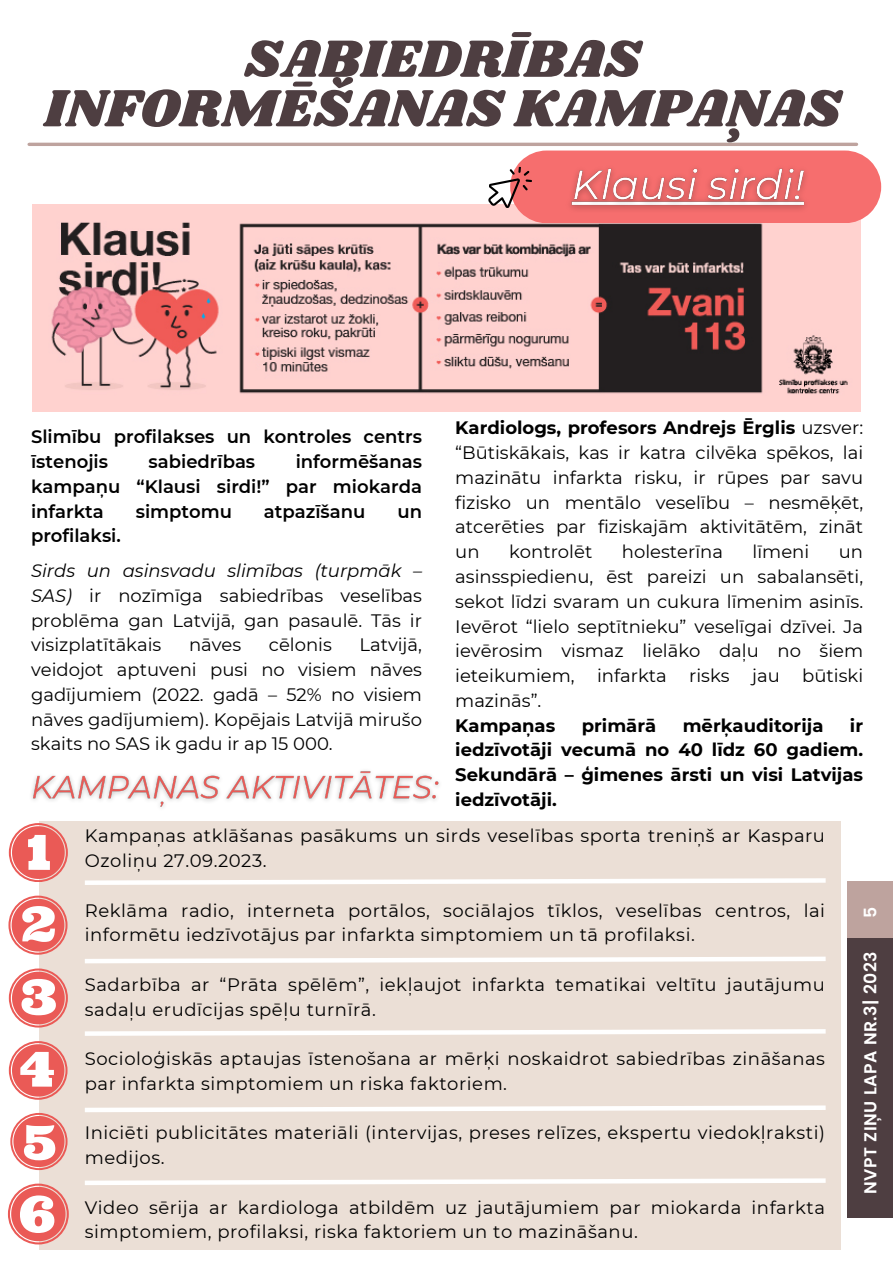
<style>
.page{position:relative;width:893px;height:1264px;background:#fff}
.page>*{position:absolute;margin:0;border:0;box-sizing:border-box;transform-origin:0 0}
.t1{font:54.3px/49.5px "Shrikhand";color:#4e3e41;text-align:center}
.t2{font:18px/24.8px "Montserrat";letter-spacing:.03em;color:#000}
.t3{font:600 18px/24.8px "Montserrat";color:#000}
.t4{font:700 18px/24.8px "Montserrat";color:#000;text-align:justify}
.t5{font:18px "Montserrat";color:#000}
.t6{font:600 17.25px "Poppins";letter-spacing:.03em;color:#fff}
.s1{font-style:italic}
.s2{font-weight:700}
</style>
<div class="page">
<hr style="left:29px;top:143px;width:827px;height:3px;background:#bea39e">
<img style="left:33px;top:204px;width:827px;height:207px">
<div style="left:39px;top:821px;width:801px;height:428px;background:#ebdfd6"></div>
<div style="left:847px;top:932px;width:45px;height:285px;background:#4e3e41"></div>
<div style="left:847px;top:881px;width:45px;height:56px;background:#bea39e"></div>
<svg style="left:85px;top:878px;width:741px;height:7px"></svg>
<svg style="left:85px;top:956px;width:741px;height:8px"></svg>
<svg style="left:85px;top:1029px;width:741px;height:7px"></svg>
<svg style="left:85px;top:1178px;width:741px;height:7px"></svg>
<svg style="left:85px;top:1105px;width:741px;height:7px"></svg>
<svg style="left:9px;top:823px;width:58px;height:58px"></svg>
<svg style="left:8px;top:895px;width:59px;height:59px"></svg>
<svg style="left:9px;top:968px;width:58px;height:59px"></svg>
<svg style="left:9px;top:1041px;width:58px;height:58px"></svg>
<svg style="left:10px;top:1113px;width:57px;height:57px"></svg>
<svg style="left:8px;top:1183px;width:61px;height:61px"></svg>
<img style="left:31px;top:771px;width:408px;height:36px">
<svg style="left:486px;top:150px;width:395px;height:73px;background:#ef8282"></svg>
<p class="t1" style="left:44px;top:36px;width:798px">SABIEDRĪBAS<br>INFORMĒŠANAS KAMPAŅAS</p>
<p class="t3" style="left:31px;top:424px;width:392px">Slimību profilakses un kontroles centrs īstenojis</p>
<p class="t3" style="left:31px;top:449px;width:392px;text-align:justify;text-indent:265px">informēšanas kampaņu “Klausi sirdi!” par miokarda infarkta</p>
<p class="t3" style="left:149px;top:449px;width:108px">sabiedrības</p>
<p class="t3" style="left:136px;top:499px;width:98px">simptomu</p>
<p class="t3" style="left:264px;top:499px;width:103px">atpazīšanu</p>
<p class="t3" style="left:397px;top:499px;width:26px">un</p>
<p class="t3" style="left:31px;top:523px;width:91px">profilaksi.</p>
<p class="t2" style="left:31px;top:558px;width:392px;text-align:justify"><span class="s1">Sirds un asinsvadu slimības (turpmāk – SAS)</span> ir nozīmīga sabiedrības veselības problēma gan Latvijā, gan pasaulē. Tās ir visizplatītākais</p>
<p class="t2" style="left:31px;top:632px;width:392px;text-align:justify;text-indent:328px">Latvijā, veidojot aptuveni pusi no visiem nāves gadījumiem (2022. gadā – 52% no visiem nāves gadījumiem). Kopējais Latvijā mirušo skaits no SAS ik gadu ir ap 15 000.</p>
<p class="t2" style="left:189px;top:632px;width:54px">nāves</p>
<p class="t5" style="left:269px;top:634px;width:64px">cēlonis</p>
<p class="t2" style="left:455px;top:415px;width:409px;text-align:justify"><span class="s2">Kardiologs, profesors Andrejs Ērglis</span> uzsver: “Būtiskākais, kas ir katra cilvēka spēkos, lai mazinātu infarkta risku, ir rūpes par savu fizisko un mentālo veselību – nesmēķēt, atcerēties par fiziskajām aktivitātēm, zināt un</p>
<p class="t5" style="left:509px;top:541px;width:85px">kontrolēt</p>
<p class="t5" style="left:622px;top:541px;width:103px">holesterīna</p>
<p class="t2" style="left:752px;top:539px;width:58px">līmeni</p>
<p class="t2" style="left:455px;top:539px;width:409px;text-align:justify;text-indent:383px">un asinsspiedienu, ēst pareizi un sabalansēti, sekot līdzi svaram un cukura līmenim asinīs.<br>Ievērot “lielo septītnieku” veselīgai dzīvei. Ja ievērosim vismaz lielāko daļu no šiem ieteikumiem, infarkta risks jau būtiski mazinās”.</p>
<p class="t4" style="left:455px;top:712px;width:409px;text-indent:394px">ir iedzīvotāji vecumā no 40 līdz 60 gadiem.<br>Sekundārā – ģimenes ārsti un visi Latvijas iedzīvotāji.</p>
<p class="t4" style="left:455px;top:712px;width:101px">Kampaņas</p>
<p class="t4" style="left:581px;top:712px;width:76px">primārā</p>
<p class="t4" style="left:682px;top:712px;width:142px">mērķauditorija</p>
<p class="t2" style="left:85px;top:823px;width:741px">Kampaņas atklāšanas pasākums un sirds veselības sporta treniņš ar Kasparu<br>Ozoliņu 27.09.2023.</p>
<p class="t2" style="left:85px;top:897px;width:741px">Reklāma radio, interneta portālos, sociālajos tīklos, veselības centros, lai informētu iedzīvotājus par infarkta simptomiem un tā profilaksi.</p>
<p class="t2" style="left:85px;top:972px;width:741px">Sadarbība ar “Prāta spēlēm”, iekļaujot infarkta tematikai veltītu jautājumu sadaļu erudīcijas spēļu turnīrā.</p>
<p class="t2" style="left:85px;top:1046px;width:741px">Socioloģiskās aptaujas īstenošana ar mērķi noskaidrot sabiedrības zināšanas par infarkta simptomiem un riska faktoriem.</p>
<p class="t2" style="left:85px;top:1120px;width:741px">Iniciēti publicitātes materiāli (intervijas, preses relīzes, ekspertu viedokļraksti) medijos.</p>
<p class="t2" style="left:85px;top:1194px;width:741px">Video sērija ar kardiologa atbildēm uz jautājumiem par miokarda infarkta simptomiem, profilaksi, riska faktoriem un to mazināšanu.</p>
<p class="t6" style="left:858px;top:918px;width:13px;rotate:-90deg">5</p>
<p class="t6" style="left:858px;top:1193px;width:244px;rotate:-90deg">NVPT ZIŅU LAPA NR.3| 2023</p>
</div>
